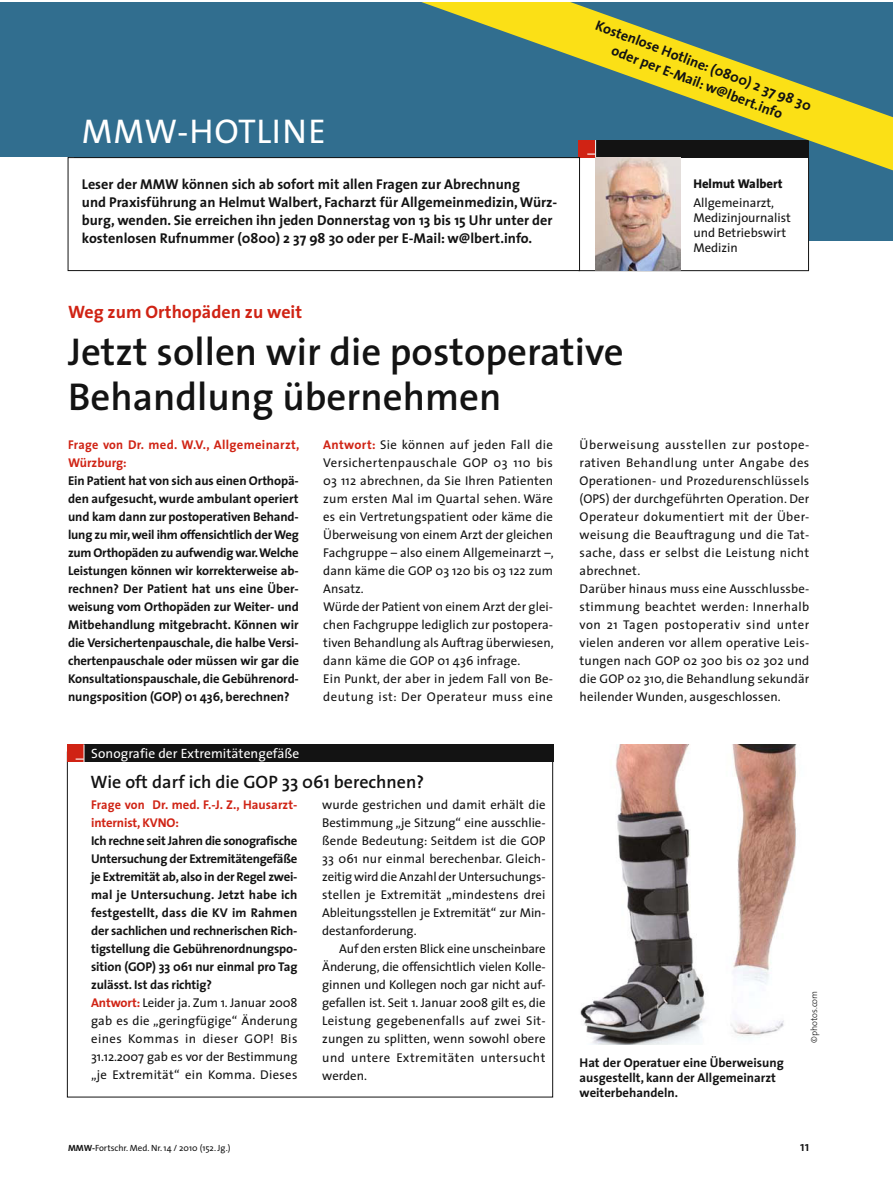
<style>
.page{position:relative;width:893px;height:1191px;background:#fff}
.page>*{position:absolute;margin:0;border:0;box-sizing:border-box;transform-origin:0 0}
.t1{font:600 39px/45px "The Sans";color:#131313}
.t2{font:34.5px "The Sans";letter-spacing:.025em;color:#fff}
.t3{font:600 18px "The Sans";color:#131313}
.t4{font:700 18px "The Sans";color:#d02314}
.t5{font:700 14.25px/18px "The Sans";color:#131313;text-align:center}
.t6{font:13.5px "The Sans";letter-spacing:.005em;color:#fff}
.t7{font:600 13.5px "The Sans";color:#131313}
.t8{font:13.5px "The Sans";letter-spacing:.005em;color:#fff;scale:1.2 1}
.t9{font:12.75px/18px "The Sans";letter-spacing:.015em;color:#131313}
.t10{font:700 12.75px/18px "The Sans";letter-spacing:-.01em;color:#131313}
.t11{font:700 12.75px/18px "The Sans";letter-spacing:.005em;color:#d02314;scale:.96 1}
.t12{font:700 12.75px/18px "The Sans";letter-spacing:.025em;color:#d02314;scale:.96 1}
.t13{font:800 12.75px "The Sans";color:#131313}
.t14{font:9px "The Sans";color:#131313}
.t15{font:300 9px "The Sans";color:#131313}
.s1{font-weight:700;color:#d02314}
.s2{color:#d02314}
.s3{font-weight:400}
.s4{font-weight:700}
</style>
<div class="page">
<div style="left:0;top:3px;width:892px;height:238px;background:#316e8f"></div>
<div style="left:67px;top:745px;width:17px;height:17px;background:#d02314"></div>
<div style="left:84px;top:745px;width:469px;height:17px;background:#131313"></div>
<svg style="left:84px;top:745px;width:1px;height:17px"></svg>
<div style="left:579px;top:157px;width:229px;height:114px;background:#fff"></div>
<img style="left:596px;top:211px;width:84px;height:59px">
<img style="left:580px;top:745px;width:217px;height:300px">
<svg style="left:424px;top:3px;width:468px;height:208px"></svg>
<div style="left:0;top:157px;width:74px;height:90px;background:#fff"></div>
<div style="left:68px;top:158px;width:511px;height:113px;background:#fff"></div>
<div style="left:68px;top:157px;width:512px;height:114px;border:1px solid #131313"></div>
<h2 class="t2" style="left:82px;top:119px;width:245px">MMW-HOTLINE</h2>
<p class="t5" style="left:82px;top:176px;width:477px;text-align:left">Leser der MMW können sich ab sofort mit allen Fragen zur Abrechnung<br>und Praxisführung an Helmut Walbert, Facharzt für Allgemeinmedizin, Würz&shy;burg, wenden. Sie erreichen ihn jeden Donnerstag von 13 bis 15 Uhr unter der kostenlosen Rufnummer (0800) 2 37 98 30 oder per E-Mail: w@lbert.info.</p>
<p class="t5" style="left:599px;top:17px;width:231px;rotate:21deg">Kostenlose Hotline: (0800) 2 37 98 30 oder per E-Mail: w@lbert.info</p>
<p class="t8" style="left:587px;top:149px;width:8px">–</p>
<p class="t13" style="left:693px;top:178px;width:91px">Helmut Walbert</p>
<p class="t9" style="left:693px;top:196px;width:99px;line-height:15px">Allgemeinarzt,<br>Medizinjournalist und Betriebswirt<br>Medizin</p>
<h3 class="t4" style="left:68px;top:304px;width:236px">Weg zum Orthopäden zu weit</h3>
<h1 class="t1" style="left:68px;top:333px;width:557px">Jetzt sollen wir die postoperative<br>Behandlung übernehmen</h1>
<p class="t12" style="left:68px;top:437px;width:242px">Frage von Dr. med. W.V., Allgemeinarzt,<br>Würzburg:</p>
<p class="t10" style="left:68px;top:473px;width:232px;text-align:justify">Ein Patient hat von sich aus einen Orthopä&shy;den aufgesucht, wurde ambulant operiert und kam dann zur postoperativen Behand&shy;lung zu mir, weil ihm offensichtlich der Weg zum Orthopäden zu aufwendig war. Welche Leistungen können wir korrekterweise ab&shy;rechnen? Der Patient hat uns eine Über&shy;weisung vom Orthopäden zur Weiter- und Mitbehandlung mitgebracht. Können wir die Versichertenpauschale, die halbe Versi&shy;chertenpauschale oder müssen wir gar die Konsultationspauschale, die Gebührenord&shy;nungsposition (GOP) 01 436, berechnen?</p>
<p class="t9" style="left:579px;top:437px;width:231px">Überweisung ausstellen zur postope&shy;rativen Behandlung unter Angabe des Operationen- und Prozedurenschlüssels (OPS) der durchgeführten Operation. Der Operateur dokumentiert mit der Über&shy;weisung die Beauftragung und die Tat&shy;sache, dass er selbst die Leistung nicht abrechnet.<br>Darüber hinaus muss eine Ausschlussbe&shy;stimmung beachtet werden: Innerhalb von 21 Tagen postoperativ sind unter vielen anderen vor allem operative Leis&shy;tungen nach GOP 02 300 bis 02 302 und die GOP 02 310, die Behandlung sekundär heilender Wunden, ausgeschlossen.</p>
<p class="t9" style="left:323px;top:437px;width:232px"><span class="s1">Antwort:</span> Sie können auf jeden Fall die Versichertenpauschale GOP 03 110 bis 03 112 abrechnen, da Sie Ihren Patienten zum ersten Mal im Quartal sehen. Wäre es ein Vertretungspatient oder käme die Überweisung von einem Arzt der gleichen Fachgruppe – also einem Allgemeinarzt –, dann käme die GOP 03 120 bis 03 122 zum Ansatz.<br>Würde der Patient von einem Arzt der glei&shy;chen Fachgruppe lediglich zur postopera&shy;tiven Behandlung als Auftrag überwiesen, dann käme die GOP 01 436 infrage.<br>Ein Punkt, der aber in jedem Fall von Be&shy;deutung ist: Der Operateur muss eine</p>
<p class="t6" style="left:91px;top:748px;width:210px">Sonografie der Extremitätengefäße</p>
<p class="t11" style="left:91px;top:797px;width:216px">Frage von Dr. med. F.-J. Z., Hausarzt&shy;internist, KVNO:</p>
<p class="t10" style="left:91px;top:833px;width:208px">Ich rechne seit Jahren die sonografische Untersuchung der Extremitätengefäße je Extremität ab, also in der Regel zwei&shy;mal je Untersuchung. Jetzt habe ich festgestellt, dass die KV im Rahmen der sachlichen und rechnerischen Rich&shy;tigstellung die Gebührenordnungspo&shy;sition (GOP) 33 061 nur einmal pro Tag zulässt. Ist das richtig?<br><span class="s2">Antwort:</span> <span class="s3">Leider ja. Zum 1. Januar 2008 gab es die „geringfügige“ Änderung eines Kommas in dieser GOP! Bis 31.12.2007 gab es vor der Bestimmung „je Extremität“ ein Komma. Dieses</span></p>
<p class="t8" style="left:76px;top:753px;width:8px">–</p>
<h3 class="t3" style="left:91px;top:775px;width:335px">Wie oft darf ich die GOP 33 061 berechnen?</h3>
<p class="t9" style="left:322px;top:797px;width:225px;text-align:justify">wurde gestrichen und damit erhält die Bestimmung „je Sitzung“ eine ausschlie&shy;ßende Bedeutung: Seitdem ist die GOP 33 061 nur einmal berechenbar. Gleich&shy;zeitig wird die Anzahl der Untersuchungs&shy;stellen je Extremität „mindestens drei Ableitungsstellen je Extremität“ zur Min&shy;destanforderung.</p>
<p class="t9" style="left:322px;top:941px;width:225px;text-align:justify;text-indent:17px">Auf den ersten Blick eine unscheinbare Änderung, die offensichtlich vielen Kolle&shy;ginnen und Kollegen noch gar nicht auf&shy;gefallen ist. Seit 1. Januar 2008 gilt es, die Leistung gegebenenfalls auf zwei Sit&shy;zungen zu splitten, wenn sowohl obere und untere Extremitäten untersucht werden.</p>
<p class="t14" style="left:68px;top:1145px;width:164px"><span class="s4">MMW-</span>Fortschr. Med. Nr. 14 / 2010 (152. Jg.)</p>
<p class="t10" style="left:579px;top:1056px;width:206px;line-height:15px">Hat der Operatuer eine Überweisung ausgestellt, kann der Allgemeinarzt weiterbehandeln.</p>
<p class="t15" style="left:810px;top:1043px;width:54px;rotate:-90deg">©photos.com</p>
<p class="t7" style="left:800px;top:1142px;width:11px">11</p>
</div>
